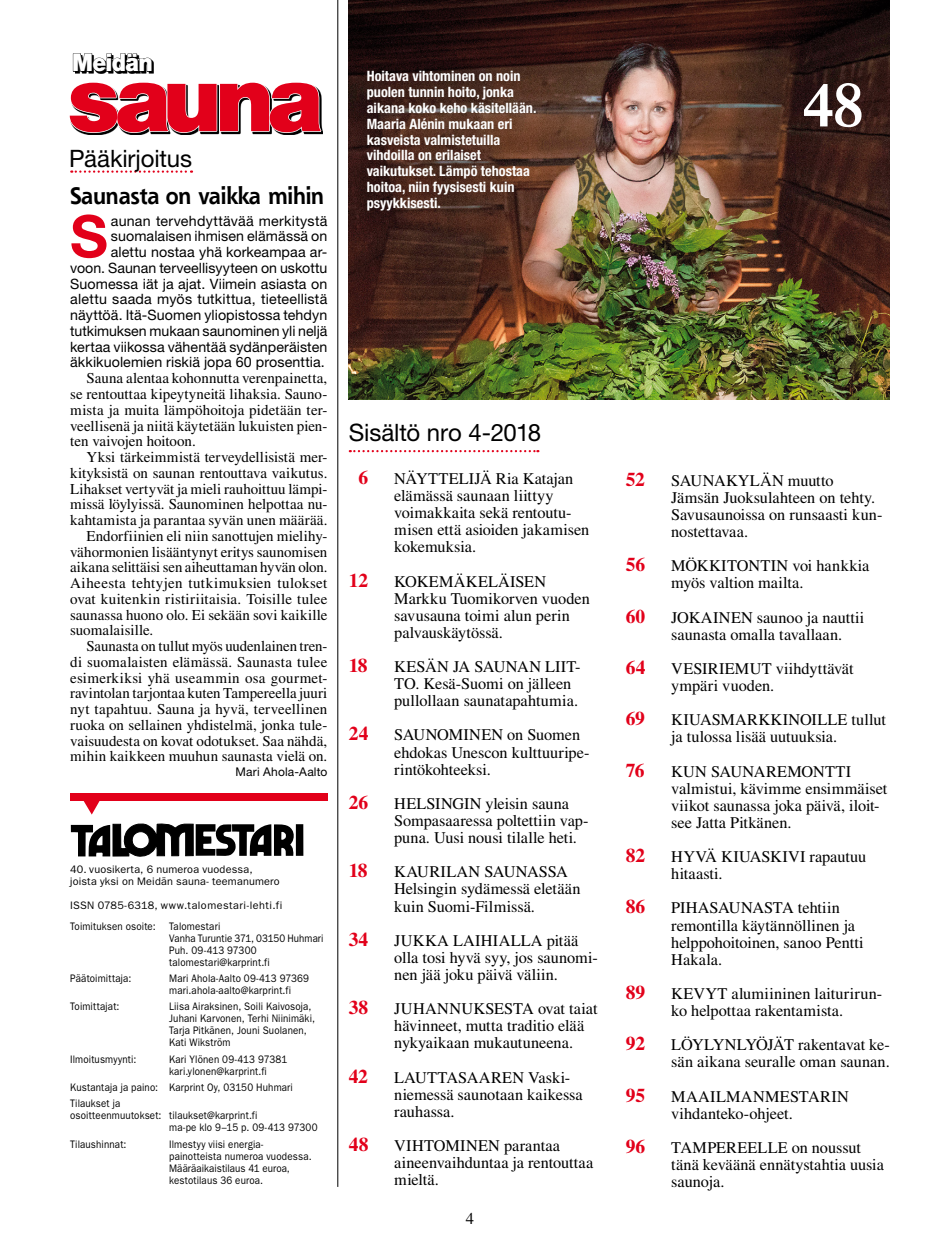
<style>
.page{position:relative;width:927px;height:1255px;background:#fff}
.page>*{position:absolute;margin:0;border:0;box-sizing:border-box;transform-origin:0 0}
.l2{font:900 90.9px "Helvetica Neue LT Std";letter-spacing:-.07em;color:#e2001a}
.l2-2{font:600 62.4px "Times LT Std";color:#fff}
.kl_ilman_kpl{font:700 58.35px "Helvetica Neue LT Std";color:#e2001a}
.k{font:900 24.6px "Helvetica Neue LT Std";letter-spacing:-.03em;color:#fff;scale:.9 1}
.e{font:24px "Helvetica Neue LT Std";letter-spacing:-.005em;color:#000}
.ko{font:700 23.25px "Shannon";letter-spacing:-.01em;color:#000;scale:.94 1}
.l2-3{font:700 19.5px "Times LT Std";color:#e2001a}
.t1{font:16.5px "Times LT Std";color:#000}
.l2-4{font:16.35px/17.1px "Times LT Std";color:#000}
.t2{font:15px/15.8px "Times LT Std";color:#000;text-align:justify}
.kl_ilman_kpl-2{font:14.25px/15.8px "Helvetica Neue LT Std";letter-spacing:.005em;color:#000;text-align:right}
.k-2{font:700 condensed 14.25px/15.8px "Helvetica Neue LT Std";color:#fff}
.t{font:12px "Helvetica Neue LT Std";letter-spacing:.015em;color:#000}
.l2-5{font:10.8px/12px "ITC Franklin Gothic Std";letter-spacing:.015em;color:#000;scale:.9 1}
.Normaali{font:10.8px "ITC Franklin Gothic Std";letter-spacing:.02em;color:#000}
.Normaali-2{font:10.8px "ITC Franklin Gothic Std";letter-spacing:.04em;color:#000}
</style>
<div class="page">
<svg style="left:71px;top:823px;width:232px;height:34px"></svg>
<svg style="left:83px;top:800px;width:17px;height:14px"></svg>
<div style="left:70px;top:793px;width:257px;height:7px;background:#e2001a"></div>
<svg style="left:71px;top:170px;width:121px;height:3px"></svg>
<svg style="left:70px;top:83px;width:253px;height:51px"></svg>
<svg style="left:75px;top:60px;width:79px;height:14px"></svg>
<svg style="left:73px;top:53px;width:79px;height:19px;background:#424242"></svg>
<svg style="left:350px;top:450px;width:188px;height:2px"></svg>
<hr style="left:337px;top:0;width:1px;height:1186px;background:#000">
<img style="left:349px;top:0;width:541px;height:400px">
<p class="k" style="left:72px;top:48px;width:91px">Meidän</p>
<p class="l2" style="left:68px;top:44px;width:257px">sauna</p>
<p class="e" style="left:69px;top:144px;width:125px">Pääkirjoitus</p>
<p class="ko" style="left:70px;top:181px;width:272px">Saunasta on vaikka mihin</p>
<p class="kl_ilman_kpl" style="left:70px;top:200px;width:39px">S</p>
<p class="kl_ilman_kpl-2" style="left:70px;top:212px;width:259px">aunan tervehdyttävää merkitystä suomalaisen ihmisen elämässä on<br>alettu nostaa yhä korkeampaa ar-<br>voon. Saunan terveellisyyteen on uskottu Suomessa iät ja ajat. Viimein asiasta on alettu saada myös tutkittua, tieteellistä näyttöä. Itä-Suomen yliopistossa tehdyn tutkimuksen mukaan saunominen yli neljä kertaa viikossa vähentää sydänperäisten äkkikuolemien riskiä jopa 60 prosenttia.</p>
<p class="t2" style="left:70px;top:370px;width:259px;text-indent:16px">Sauna alentaa kohonnutta verenpainetta, se rentouttaa kipeytyneitä lihaksia. Sauno&shy;mista ja muita lämpöhoitoja pidetään ter&shy;veellisenä ja niitä käytetään lukuisten pien&shy;ten vaivojen hoitoon.</p>
<p class="t2" style="left:70px;top:449px;width:259px;text-indent:16px">Yksi tärkeimmistä terveydellisistä mer&shy;kityksistä on saunan rentouttava vaikutus.<br>Lihakset vertyvät ja mieli rauhoittuu lämpi&shy;missä löylyissä. Saunominen helpottaa nu&shy;kahtamista ja parantaa syvän unen määrää.</p>
<p class="t2" style="left:70px;top:528px;width:259px;text-indent:16px">Endorfiinien eli niin sanottujen mielihy&shy;vähormonien lisääntynyt eritys saunomisen aikana selittäisi sen aiheuttaman hyvän olon.<br>Aiheesta tehtyjen tutkimuksien tulokset ovat kuitenkin ristiriitaisia. Toisille tulee saunassa huono olo. Ei sekään sovi kaikille suomalaisille.</p>
<p class="t2" style="left:70px;top:638px;width:259px;text-indent:16px">Saunasta on tullut myös uudenlainen tren&shy;di suomalaisten elämässä. Saunasta tulee esimerkiksi yhä useammin osa gourmet&shy;ravintolan tarjontaa kuten Tampereella juuri nyt tapahtuu. Sauna ja hyvä, terveellinen ruoka on sellainen yhdistelmä, jonka tule&shy;vaisuudesta on kovat odotukset. Saa nähdä, mihin kaikkeen muuhun saunasta vielä on.</p>
<p class="t" style="left:236px;top:764px;width:93px">Mari Ahola-Aalto</p>
<p class="Normaali" style="left:70px;top:863px;width:184px">40. vuosikerta, 6 numeroa vuodessa,</p>
<p class="Normaali" style="left:70px;top:875px;width:211px">joista yksi on Meidän sauna- teemanumero</p>
<p class="Normaali-2" style="left:70px;top:899px;width:214px">ISSN 0785-6318, www.talomestari-lehti.fi</p>
<p class="l2-5" style="left:169px;top:920px;width:173px;text-indent:-99px">Toimituksen osoite: Talomestari<br>Vanha Turuntie 371, 03150 Huhmari</p>
<p class="l2-5" style="left:169px;top:944px;width:99px">Puh. 09-413 97300</p>
<p class="l2-5" style="left:169px;top:956px;width:113px">talomestari@karprint.fi</p>
<p class="l2-5" style="left:70px;top:972px;width:69px">Päätoimittaja:</p>
<p class="l2-5" style="left:169px;top:972px;width:157px">Mari Ahola-Aalto 09-413 97369</p>
<p class="l2-5" style="left:169px;top:984px;width:137px">mari.ahola-aalto@karprint.fi</p>
<p class="l2-5" style="left:70px;top:1000px;width:56px">Toimittajat:</p>
<p class="l2-5" style="left:169px;top:1000px;width:163px">Liisa Airaksinen, Soili Kaivosoja,<br>Juhani Karvonen, Terhi Niinimäki,</p>
<p class="l2-5" style="left:169px;top:1024px;width:155px">Tarja Pitkänen, Jouni Suolanen,</p>
<p class="l2-5" style="left:169px;top:1036px;width:70px">Kati Wikström</p>
<p class="l2-5" style="left:70px;top:1053px;width:75px">Ilmoitusmyynti:</p>
<p class="l2-5" style="left:169px;top:1053px;width:133px">Kari Ylönen 09-413 97381</p>
<p class="l2-5" style="left:169px;top:1065px;width:110px">kari.ylonen@karprint.fi</p>
<p class="l2-5" style="left:70px;top:1081px;width:249px">Kustantaja ja paino: Karprint Oy, 03150 Huhmari</p>
<p class="l2-5" style="left:70px;top:1097px;width:57px">Tilaukset ja</p>
<p class="l2-5" style="left:169px;top:1109px;width:167px;text-indent:-99px">osoitteenmuutokset: tilaukset@karprint.fi<br>ma-pe klo 9–15 p. 09-413 97300</p>
<p class="l2-5" style="left:70px;top:1137px;width:64px">Tilaushinnat:</p>
<p class="l2-5" style="left:169px;top:1137px;width:106px">Ilmestyy viisi energia-</p>
<p class="l2-5" style="left:169px;top:1149px;width:160px">painotteista numeroa vuodessa.</p>
<p class="l2-5" style="left:169px;top:1161px;width:136px">Määräaikaistilaus 41 euroa,</p>
<p class="l2-5" style="left:169px;top:1173px;width:106px">kestotilaus 36 euroa.</p>
<p class="k-2" style="left:367px;top:68px;width:171px">Hoitava vihtominen on noin puolen tunnin hoito, jonka aikana koko keho käsitellään.<br>Maaria Alénin mukaan eri kasveista valmistetuilla vihdoilla on erilaiset vaikutukset. Lämpö tehostaa hoitoa, niin fyysisesti kuin psyykkisesti.</p>
<p class="e" style="left:349px;top:418px;width:194px">Sisältö nro 4-2018</p>
<p class="l2-3" style="left:358px;top:465px;width:11px">6</p>
<p class="l2-4" style="left:394px;top:470px;width:197px">NÄYTTELIJÄ Ria Katajan elämässä saunaan liittyy voimakkaita sekä rentoutu&shy;misen että asioiden jakamisen kokemuksia.</p>
<p class="l2-3" style="left:349px;top:568px;width:21px">12</p>
<p class="l2-4" style="left:394px;top:572px;width:197px">KOKEMÄKELÄISEN<br>Markku Tuomikorven vuoden savusauna toimi alun perin palvauskäytössä.</p>
<p class="l2-3" style="left:349px;top:653px;width:20px">18</p>
<p class="l2-4" style="left:394px;top:658px;width:188px">KESÄN JA SAUNAN LIIT-<br>TO. Kesä-Suomi on jälleen pullollaan saunatapahtumia.</p>
<p class="l2-3" style="left:349px;top:722px;width:21px">24</p>
<p class="l2-4" style="left:394px;top:726px;width:197px">SAUNOMINEN on Suomen ehdokas Unescon kulttuuripe&shy;rintökohteeksi.</p>
<p class="l2-3" style="left:349px;top:790px;width:21px">26</p>
<p class="l2-4" style="left:394px;top:794px;width:196px">HELSINGIN yleisin sauna<br>Sompasaaressa poltettiin vap&shy;puna. Uusi nousi tilalle heti.</p>
<p class="l2-3" style="left:349px;top:859px;width:20px">18</p>
<p class="l2-4" style="left:394px;top:863px;width:188px">KAURILAN SAUNASSA<br>Helsingin sydämessä eletään kuin Suomi-Filmissä.</p>
<p class="l2-3" style="left:349px;top:927px;width:21px">34</p>
<p class="l2-4" style="left:394px;top:931px;width:205px">JUKKA LAIHIALLA pitää olla tosi hyvä syy, jos saunomi&shy;nen jää joku päivä väliin.</p>
<p class="l2-3" style="left:349px;top:995px;width:21px">38</p>
<p class="l2-4" style="left:394px;top:999px;width:205px">JUHANNUKSESTA ovat taiat hävinneet, mutta traditio elää nykyaikaan mukautuneena.</p>
<p class="l2-3" style="left:349px;top:1064px;width:21px">42</p>
<p class="l2-4" style="left:394px;top:1068px;width:190px">LAUTTASAAREN Vaski&shy;niemessä saunotaan kaikessa rauhassa.</p>
<p class="l2-3" style="left:349px;top:1132px;width:21px">48</p>
<p class="l2-4" style="left:394px;top:1136px;width:201px">VIHTOMINEN parantaa aineenvaihduntaa ja rentouttaa mieltä.</p>
<p class="t1" style="left:466px;top:1208px;width:10px">4</p>
<p class="l2-2" style="left:803px;top:68px;width:63px">48</p>
<p class="l2-3" style="left:626px;top:467px;width:21px">52</p>
<p class="l2-4" style="left:671px;top:471px;width:213px">SAUNAKYLÄN muutto<br>Jämsän Juoksulahteen on tehty.<br>Savusaunoissa on runsaasti kun&shy;nostettavaa.</p>
<p class="l2-3" style="left:626px;top:553px;width:21px">56</p>
<p class="l2-4" style="left:671px;top:557px;width:200px">MÖKKITONTIN voi hankkia myös valtion mailta.</p>
<p class="l2-3" style="left:626px;top:604px;width:21px">60</p>
<p class="l2-4" style="left:671px;top:608px;width:195px">JOKAINEN saunoo ja nauttii saunasta omalla tavallaan.</p>
<p class="l2-3" style="left:626px;top:655px;width:21px">64</p>
<p class="l2-4" style="left:671px;top:659px;width:184px">VESIRIEMUT viihdyttävät</p>
<p class="l2-4" style="left:671px;top:677px;width:104px">ympäri vuoden.</p>
<p class="l2-3" style="left:626px;top:707px;width:21px">69</p>
<p class="l2-4" style="left:671px;top:711px;width:216px">KIUASMARKKINOILLE tullut ja tulossa lisää uutuuksia.</p>
<p class="l2-3" style="left:626px;top:758px;width:20px">76</p>
<p class="l2-4" style="left:671px;top:762px;width:218px">KUN SAUNAREMONTTI valmistui, kävimme ensimmäiset viikot saunassa joka päivä, iloit&shy;see Jatta Pitkänen.</p>
<p class="l2-3" style="left:626px;top:843px;width:21px">82</p>
<p class="l2-4" style="left:671px;top:848px;width:196px">HYVÄ KIUASKIVI rapautuu hitaasti.</p>
<p class="l2-3" style="left:626px;top:895px;width:21px">86</p>
<p class="l2-4" style="left:671px;top:899px;width:194px">PIHASAUNASTA tehtiin remontilla käytännöllinen ja helppohoitoinen, sanoo Pentti<br>Hakala.</p>
<p class="l2-3" style="left:626px;top:980px;width:21px">89</p>
<p class="l2-4" style="left:671px;top:984px;width:212px">KEVYT alumiininen laiturirun&shy;ko helpottaa rakentamista.</p>
<p class="l2-3" style="left:626px;top:1031px;width:21px">92</p>
<p class="l2-4" style="left:671px;top:1036px;width:220px">LÖYLYNLYÖJÄT rakentavat ke&shy;sän aikana seuralle oman saunan.</p>
<p class="l2-3" style="left:626px;top:1083px;width:21px">95</p>
<p class="l2-4" style="left:671px;top:1087px;width:179px">MAAILMANMESTARIN vihdanteko-ohjeet.</p>
<p class="l2-3" style="left:626px;top:1134px;width:21px">96</p>
<p class="l2-4" style="left:671px;top:1138px;width:214px">TAMPEREELLE on noussut tänä keväänä ennätystahtia uusia saunoja.</p>
</div>
